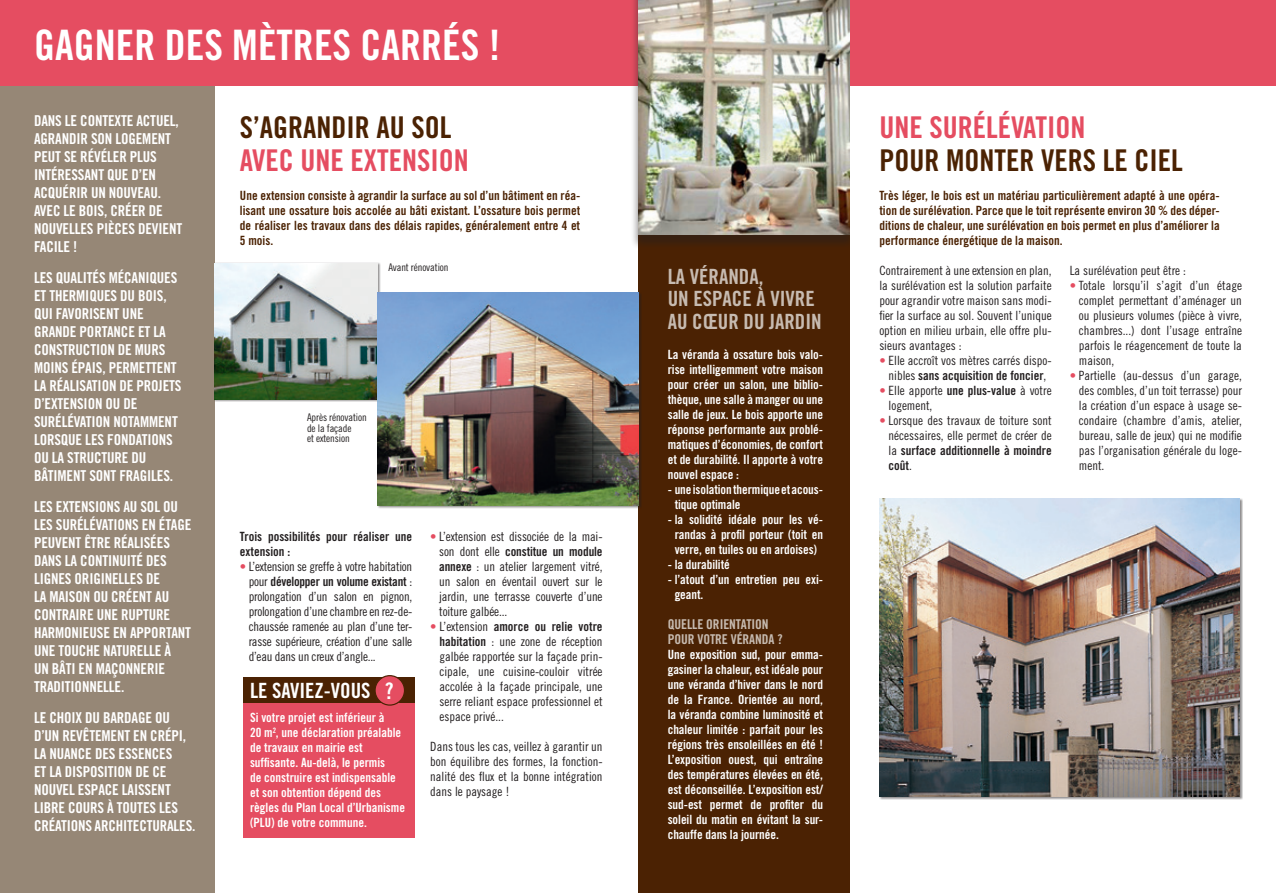
<style>
.page{position:relative;width:1276px;height:893px;background:#fff}
.page>*{position:absolute;margin:0;border:0;box-sizing:border-box;transform-origin:0 0}
.t1{font:42px "Trade Gothic Bold Cond Twenty";color:#fff}
.t2{font:30px "Trade Gothic Bold Cond Twenty";color:#4b2203}
.t3{font:30px "Trade Gothic Bold Cond Twenty";color:#e54d61}
.t4{font:22.8px "Trade Gothic Bold Cond Twenty";color:#fff}
.t5{font:21px/22.5px "Trade Gothic Bold Cond Twenty";color:#c7bbb1}
.t6{font:21px "Trade Gothic Bold Cond Twenty";color:#fff}
.t7{font:15px/18px "Trade Gothic Bold Cond Twenty";letter-spacing:-.01em;color:#fff}
.t8{font:13.5px/15px "Trade Gothic Bold Cond Twenty";letter-spacing:-.005em;color:#c7bbb1}
.t9{font:12.75px/15px "Trade Gothic Cond Eighteen";color:#231f20;text-align:justify}
.t10{font:12.75px/15px "Trade Gothic Bold Cond Twenty";letter-spacing:-.005em;color:#fff}
.t11{font:12.75px/15px "Trade Gothic Bold Cond Twenty";color:#4b2203;text-align:justify}
.t12{font:12.75px/15px "Trade Gothic Bold Cond Twenty";color:#231f20}
.t13{font:12.75px "Trade Gothic Cond Eighteen";letter-spacing:-.02em;color:#231f20}
.t14{font:12.75px "Trade Gothic Bold Cond Twenty";letter-spacing:-.02em;color:#231f20}
.t15{font:10.5px/10.5px "Trade Gothic Cond Eighteen";letter-spacing:-.01em;color:#231f20}
.s1{color:#e54d61}
.s2{font-family:"Trade Gothic Cond Eighteen"}
.s3{font-family:"Trade Gothic Bold Cond Twenty"}
.s4{font-family:"Trade Gothic Cond Eighteen";color:#e54d61}
</style>
<div class="page">
<div style="left:0;top:0;width:214px;height:893px;background:#968776"></div>
<div style="left:0;top:0;width:1276px;height:85px;background:#e54d61"></div>
<div style="left:638px;top:0;width:212px;height:893px;background:#4b2203"></div>
<div style="left:630px;top:0;width:228px;height:250px;background:#231f20;opacity:.5"></div>
<img style="left:638px;top:0;width:212px;height:234px">
<div style="left:214px;top:263px;width:166px;height:139px;background:#231f20;opacity:.5"></div>
<img style="left:214px;top:263px;width:163px;height:136px">
<div style="left:377px;top:292px;width:265px;height:217px;background:#231f20;opacity:.5"></div>
<img style="left:377px;top:293px;width:262px;height:212px">
<div style="left:850px;top:85px;width:426px;height:808px;background:#fff"></div>
<div style="left:879px;top:498px;width:364px;height:302px;background:#231f20;opacity:.5"></div>
<img style="left:879px;top:498px;width:360px;height:298px">
<div style="left:243px;top:678px;width:171px;height:160px;background:#e54d61"></div>
<div style="left:243px;top:678px;width:171px;height:25px;background:#4b2203"></div>
<div style="left:375px;top:676px;width:29px;height:29px;background:#e54d61;border-radius:50%"></div>
<div style="left:374px;top:675px;width:31px;height:31px;border:1px solid #4b2203;border-radius:50%"></div>
<div style="left:850px;top:0;width:426px;height:85px;background:#e54d61"></div>
<h1 class="t1" style="left:34px;top:19px;width:468px">Gagner des mètres carrés !</h1>
<p class="t7" style="left:34px;top:112px;width:150px">Dans le contexte actuel, agrandir son logement peut se révéler plus intéressant que d’en acquérir un nouveau.<br>Avec le bois, créer de nouvelles pièces devient facile !</p>
<p class="t7" style="left:34px;top:269px;width:149px">Les qualités mécaniques et thermiques du bois, qui favorisent une grande portance et la construction de murs moins épais, permettent la réalisation de projets d’extension ou de surélévation notamment lorsque les fondations ou la structure du bâtiment sont fragiles.</p>
<p class="t7" style="left:34px;top:497px;width:159px">Les extensions au sol ou les surélévations en étage peuvent être réalisées dans la continuité des lignes originelles de<br>la maison ou créent au contraire une rupture harmonieuse en apportant une touche naturelle à<br>un bâti en maçonnerie traditionnelle.</p>
<p class="t7" style="left:34px;top:708px;width:163px">Le choix du bardage ou d’un revêtement en crépi, la nuance des essences<br>et la disposition de ce nouvel espace laissent libre cours à toutes les créations architecturales.</p>
<h2 class="t2" style="left:240px;top:109px;width:208px">s’agrandir au sol</h2>
<h2 class="t3" style="left:240px;top:142px;width:230px">avec une Extension</h2>
<p class="t11" style="left:240px;top:188px;width:342px">Une extension consiste à agrandir la surface au sol d’un bâtiment en réa&shy;lisant une ossature bois accolée au bâti existant. L’ossature bois permet de réaliser les travaux dans des délais rapides, généralement entre 4 et 5 mois.</p>
<p class="t15" style="left:388px;top:262px;width:62px">Avant rénovation</p>
<p class="t15" style="left:307px;top:412px;width:61px">Après rénovation de la façade<br>et extension</p>
<p class="t12" style="left:240px;top:529px;width:174px">Trois possibilités pour réaliser une extension :</p>
<p class="t13" style="left:240px;top:559px;width:174px"><span class="s1">•</span> L’extension se greffe à votre habitation</p>
<p class="t14" style="left:249px;top:574px;width:165px"><span class="s2">pour</span> développer un volume existant <span class="s2">:</span></p>
<p class="t9" style="left:249px;top:589px;width:165px">prolongation d’un salon en pignon, prolongation d’une chambre en rez-de&shy;chaussée ramenée au plan d’une ter&shy;rasse supérieure, création d’une salle d’eau dans un creux d’angle...</p>
<h3 class="t4" style="left:385px;top:677px;width:10px">?</h3>
<h3 class="t6" style="left:250px;top:678px;width:122px">le saviez-vous</h3>
<p class="t10" style="left:250px;top:710px;width:157px">Si votre projet est inférieur à<br>20 m<sup>2</sup>, une déclaration préalable de travaux en mairie est suffisante. Au-delà, le permis<br>de construire est indispensable et son obtention dépend des règles du Plan Local d’Urbanisme (PLU) de votre commune.</p>
<p class="t9" style="left:430px;top:529px;width:174px"><span class="s1">•</span> L’extension est dissociée de la mai-</p>
<p class="t12" style="left:439px;top:544px;width:165px"><span class="s2">son dont elle</span> constitue un module</p>
<p class="t9" style="left:439px;top:559px;width:165px"><span class="s3">annexe</span> : un atelier largement vitré, un salon en éventail ouvert sur le jardin, une terrasse couverte d’une toiture galbée...</p>
<p class="t12" style="left:430px;top:619px;width:174px"><span class="s4">•</span> <span class="s2">L’extension</span> amorce ou relie votre</p>
<p class="t9" style="left:439px;top:634px;width:165px"><span class="s3">habitation</span> : une zone de réception galbée rapportée sur la façade prin&shy;cipale, une cuisine-couloir vitrée accolée à la façade principale, une serre reliant espace professionnel et espace privé...</p>
<p class="t9" style="left:430px;top:739px;width:174px">Dans tous les cas, veillez à garantir un bon équilibre des formes, la fonction&shy;nalité des flux et la bonne intégration dans le paysage !</p>
<h3 class="t5" style="left:668px;top:265px;width:155px">La véranda,<br>un espace à vivre au cœur du jardin</h3>
<p class="t10" style="left:668px;top:347px;width:157px;text-align:justify">La véranda à ossature bois valo&shy;rise intelligemment votre maison pour créer un salon, une biblio&shy;thèque, une salle à manger ou une salle de jeux. Le bois apporte une réponse performante aux problé&shy;matiques d’économies, de confort et de durabilité. Il apporte à votre nouvel espace :</p>
<p class="t10" style="left:675px;top:482px;width:150px;text-indent:-7px">- une isolation thermique et acous&shy;tique optimale</p>
<p class="t10" style="left:668px;top:512px;width:157px;text-align:center">- la solidité idéale pour les vé&shy;randas à profil porteur (toit en verre, en tuiles ou en ardoises)</p>
<p class="t10" style="left:668px;top:557px;width:64px">- la durabilité</p>
<p class="t10" style="left:675px;top:572px;width:150px;text-indent:-7px">- l’atout d’un entretien peu exi&shy;geant.</p>
<p class="t8" style="left:668px;top:616px;width:116px">Quelle orientation pour votre véranda ?</p>
<p class="t10" style="left:668px;top:647px;width:157px;text-align:justify">Une exposition sud, pour emma&shy;gasiner la chaleur, est idéale pour une véranda d’hiver dans le nord de la France. Orientée au nord, la véranda combine luminosité et chaleur limitée : parfait pour les régions très ensoleillées en été !<br>L’exposition ouest, qui entraîne des températures élevées en été, est déconseillée. L’exposition est/ sud-est permet de profiter du soleil du matin en évitant la sur&shy;chauffe dans la journée.</p>
<h2 class="t3" style="left:879px;top:109px;width:208px">une Surélévation</h2>
<h2 class="t2" style="left:879px;top:142px;width:300px">pour monter vers le ciel</h2>
<p class="t11" style="left:879px;top:188px;width:342px">Très léger, le bois est un matériau particulièrement adapté à une opéra&shy;tion de surélévation. Parce que le toit représente environ 30 % des déper&shy;ditions de chaleur, une surélévation en bois permet en plus d’améliorer la performance énergétique de la maison.</p>
<p class="t9" style="left:879px;top:263px;width:174px">Contrairement à une extension en plan, la surélévation est la solution parfaite pour agrandir votre maison sans modi&shy;fier la surface au sol. Souvent l’unique option en milieu urbain, elle offre plu&shy;sieurs avantages :</p>
<p class="t9" style="left:879px;top:353px;width:174px"><span class="s1">•</span> Elle accroît vos mètres carrés dispo-</p>
<p class="t12" style="left:888px;top:368px;width:159px"><span class="s2">nibles</span> sans acquisition de foncier<span class="s2">,</span></p>
<p class="t9" style="left:888px;top:383px;width:165px;text-indent:-9px"><span class="s1">•</span> Elle apporte <span class="s3">une plus-value</span> à votre logement,</p>
<p class="t9" style="left:879px;top:413px;width:174px;text-align:right"><span class="s1">•</span> Lorsque des travaux de toiture sont nécessaires, elle permet de créer de</p>
<p class="t12" style="left:888px;top:443px;width:165px"><span class="s2">la</span> surface additionnelle à moindre coût<span class="s2">.</span></p>
<p class="t9" style="left:1069px;top:263px;width:118px">La surélévation peut être :</p>
<p class="t9" style="left:1079px;top:278px;width:165px;text-indent:-9px"><span class="s1">•</span> Totale lorsqu’il s’agit d’un étage complet permettant d’aménager un ou plusieurs volumes (pièce à vivre, chambres...) dont l’usage entraîne parfois le réagencement de toute la maison,</p>
<p class="t9" style="left:1079px;top:368px;width:165px;text-indent:-9px"><span class="s1">•</span> Partielle (au-dessus d’un garage, des combles, d’un toit terrasse) pour la création d’un espace à usage se&shy;condaire (chambre d’amis, atelier, bureau, salle de jeux) qui ne modifie pas l’organisation générale du loge&shy;ment.</p>
</div>
